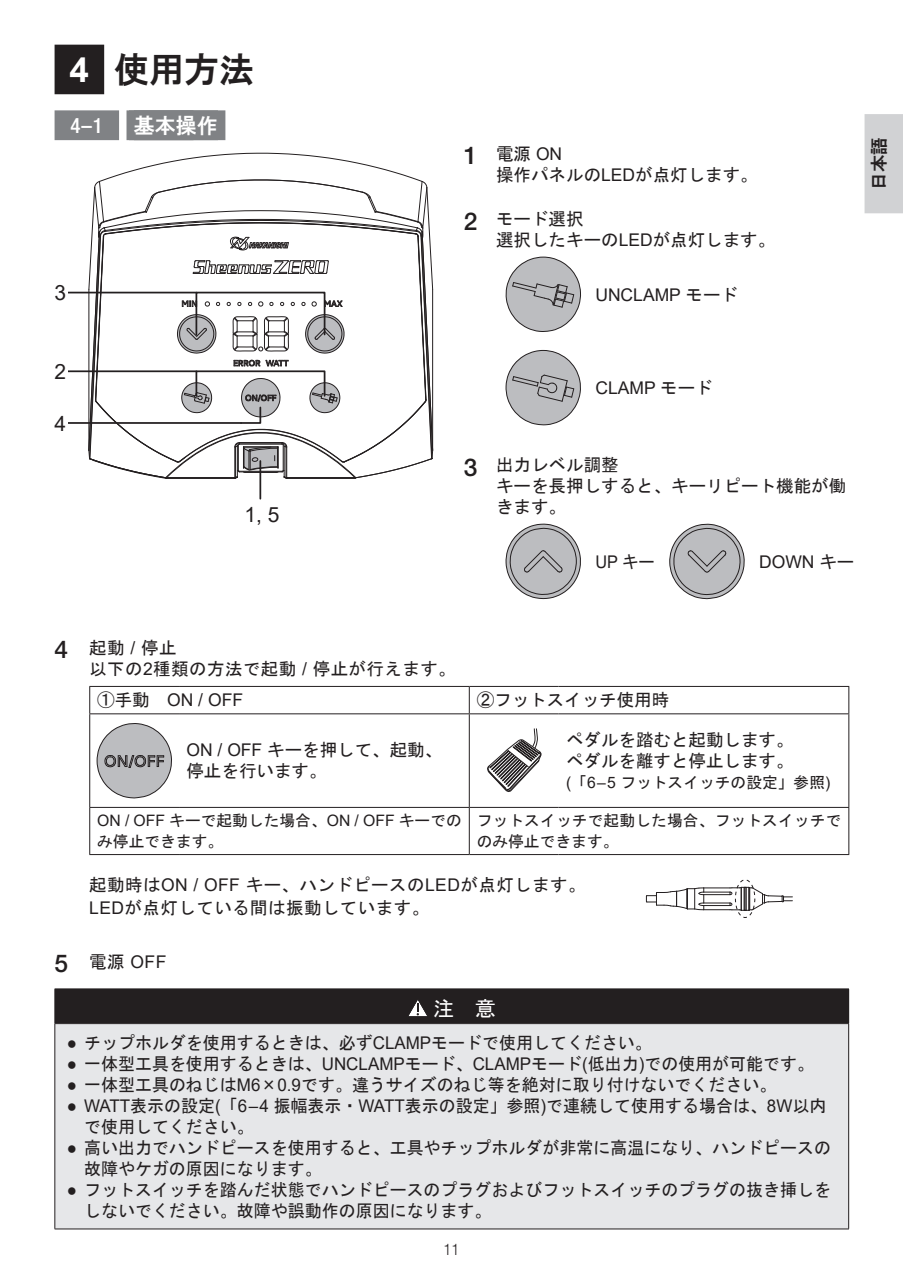
<style>
.page{position:relative;width:903px;height:1275px;background:#fff}
.page>*{position:absolute;margin:0;border:0;box-sizing:border-box;transform-origin:0 0}
.t1{font:35px "HG Gothic E";color:#231f20}
.t2{font:21px "Arial";color:#231f20}
.t3{font:21px "HG Gothic E";color:#fff}
.t4{font:500 condensed 21px "Helvetica Neue LT Pro";color:#fff}
.t5{font:21px "MS Gothic";color:#fff}
.t6{font:17.5px/21px "MS Gothic";color:#231f20}
.t7{font:17.5px/21px "MS Gothic";letter-spacing:.025em;color:#231f20}
.t8{font:17.5px "Arial";color:#231f20}
.t9{font:17.5px "Arial";color:#231f20;scale:.93 1}
.t10{font:17.5px "HG Gothic E";color:#231f20}
.t11{font:15.75px/21px "MS Gothic";color:#231f20}
.t12{font:300 condensed 15.75px "Helvetica Neue LT Pro";color:#231f20}
.s1{font-family:"Arial";font-weight:700;color:#fff}
.s2{font-family:"Helvetica Neue LT Pro";font-weight:500;font-size:24.5px}
.s3{font-family:"Arial"}
.s4{font-family:"MS Gothic"}
</style>
<div class="page">
<div style="left:864px;top:114px;width:39px;height:99px;background:#d1d2d4"></div>
<div style="left:55px;top:45px;width:50px;height:49px;background:#231f20"></div>
<div style="left:55px;top:110px;width:64px;height:30px;background:#808285"></div>
<div style="left:126px;top:110px;width:99px;height:30px;background:#808285"></div>
<hr style="left:68px;top:292px;width:128px;height:1px;background:#231f20">
<hr style="left:68px;top:370px;width:128px;height:2px;background:#231f20">
<svg style="left:88px;top:153px;width:346px;height:326px"></svg>
<hr style="left:259px;top:461px;width:2px;height:38px;background:#231f20">
<hr style="left:68px;top:422px;width:173px;height:2px;background:#231f20">
<svg style="left:505px;top:257px;width:76px;height:75px"></svg>
<svg style="left:506px;top:350px;width:75px;height:75px"></svg>
<svg style="left:506px;top:524px;width:75px;height:75px"></svg>
<svg style="left:669px;top:523px;width:76px;height:76px"></svg>
<hr style="left:89px;top:686px;width:90px;height:1px;background:#231f20">
<svg style="left:89px;top:687px;width:1px;height:26px"></svg>
<hr style="left:179px;top:686px;width:290px;height:1px;background:#231f20">
<hr style="left:469px;top:686px;width:90px;height:1px;background:#231f20">
<svg style="left:469px;top:687px;width:1px;height:26px"></svg>
<hr style="left:559px;top:686px;width:290px;height:1px;background:#231f20">
<svg style="left:848px;top:687px;width:1px;height:26px"></svg>
<hr style="left:89px;top:713px;width:90px;height:1px;background:#231f20">
<hr style="left:89px;top:714px;width:1px;height:93px;background:#231f20">
<hr style="left:179px;top:713px;width:290px;height:1px;background:#231f20">
<hr style="left:469px;top:713px;width:90px;height:1px;background:#231f20">
<hr style="left:469px;top:714px;width:1px;height:93px;background:#231f20">
<hr style="left:559px;top:713px;width:290px;height:1px;background:#231f20">
<hr style="left:848px;top:714px;width:1px;height:93px;background:#231f20">
<hr style="left:89px;top:807px;width:90px;height:1px;background:#231f20">
<hr style="left:89px;top:808px;width:1px;height:46px;background:#231f20">
<hr style="left:179px;top:807px;width:290px;height:1px;background:#231f20">
<hr style="left:469px;top:807px;width:90px;height:1px;background:#231f20">
<hr style="left:469px;top:808px;width:1px;height:46px;background:#231f20">
<hr style="left:559px;top:807px;width:290px;height:1px;background:#231f20">
<hr style="left:848px;top:808px;width:1px;height:46px;background:#231f20">
<hr style="left:89px;top:854px;width:90px;height:1px;background:#231f20">
<hr style="left:179px;top:854px;width:290px;height:1px;background:#231f20">
<hr style="left:469px;top:854px;width:90px;height:1px;background:#231f20">
<hr style="left:559px;top:854px;width:290px;height:1px;background:#231f20">
<svg style="left:97px;top:723px;width:75px;height:75px"></svg>
<svg style="left:487px;top:728px;width:55px;height:64px"></svg>
<div style="left:55px;top:989px;width:794px;height:35px;background:#231f20"></div>
<div style="left:55px;top:1024px;width:794px;height:205px;background:#e6e7e9"></div>
<hr style="left:55px;top:1024px;width:1px;height:205px;background:#231f20">
<hr style="left:848px;top:1024px;width:1px;height:205px;background:#231f20">
<hr style="left:55px;top:1229px;width:794px;height:1px;background:#231f20">
<svg style="left:408px;top:1000px;width:19px;height:17px"></svg>
<svg style="left:646px;top:887px;width:146px;height:24px"></svg>
<div style="left:735px;top:879px;width:20px;height:39px;border:1px dashed #231f20;border-radius:50%"></div>
<h1 class="t1" style="left:70px;top:51px;width:186px"><span class="s1">4</span> 使用方法</h1>
<p class="t4" style="left:71px;top:113px;width:34px">4–1</p>
<p class="t3" style="left:134px;top:115px;width:86px">基本操作</p>
<p class="t2" style="left:55px;top:279px;width:13px">3</p>
<p class="t2" style="left:55px;top:357px;width:13px">2</p>
<p class="t2" style="left:55px;top:409px;width:13px">4</p>
<p class="t2" style="left:245px;top:500px;width:37px">1, 5</p>
<p class="t6" style="left:496px;top:143px;width:263px;text-indent:-32px"><span class="s2">1</span> 電源 <span class="s3">ON<br></span>操作パネルの<span class="s3">LED</span>が点灯します。</p>
<p class="t6" style="left:496px;top:209px;width:281px;text-indent:-32px"><span class="s2">2</span> モード選択<br>選択したキーの<span class="s3">LED</span>が点灯します。</p>
<p class="t8" style="left:595px;top:282px;width:144px">UNCLAMP <span class="s4">モード</span></p>
<p class="t10" style="left:870px;top:190px;width:54px;rotate:-90deg">日本語</p>
<p class="t8" style="left:595px;top:376px;width:119px">CLAMP <span class="s4">モード</span></p>
<p class="t6" style="left:496px;top:455px;width:352px;text-indent:-32px"><span class="s2">3</span> 出力レベル調整<br>キーを長押しすると、キーリピート機能が働きます。</p>
<p class="t9" style="left:595px;top:549px;width:65px">UP <span class="s4">キー</span></p>
<p class="t8" style="left:759px;top:549px;width:97px">DOWN <span class="s4">キー</span></p>
<p class="t7" style="left:89px;top:637px;width:368px;text-indent:-35px"><span class="s2">4</span> 起動 <span class="s3">/</span> 停止<br>以下の<span class="s3">2</span>種類の方法で起動 <span class="s3">/</span> 停止が行えます。</p>
<p class="t8" style="left:97px;top:688px;width:147px"><span class="s4">①手動　</span>ON / OFF</p>
<p class="t6" style="left:477px;top:690px;width:194px">②フットスイッチ使用時</p>
<p class="t6" style="left:186px;top:740px;width:257px"><span class="s3">ON / OFF</span> キーを押して、起動、停止を行います。</p>
<p class="t6" style="left:566px;top:729px;width:229px">ペダルを踏むと起動します。ペダルを離すと停止します。</p>
<p class="t11" style="left:566px;top:772px;width:266px"><span class="s3">(</span>「<span class="s3">6 – 5</span> フットスイッチの設定」参照<span class="s3">)</span></p>
<p class="t11" style="left:97px;top:810px;width:366px"><span class="s3">ON / OFF</span> キーで起動した場合、<span class="s3">ON / OFF</span> キーでのみ停止できます。</p>
<p class="t11" style="left:477px;top:810px;width:366px">フットスイッチで起動した場合、フットスイッチでのみ停止できます。</p>
<p class="t7" style="left:89px;top:873px;width:498px;line-height:23.4px">起動時は<span class="s3">ON / OFF</span> キー、ハンドピースの<span class="s3">LED</span>が点灯します。<br><span class="s3">LED</span>が点灯している間は振動しています。</p>
<p class="t8" style="left:55px;top:949px;width:113px"><span class="s2">5</span> <span class="s4">電源</span> OFF</p>
<p class="t5" style="left:433px;top:998px;width:64px">注　意</p>
<p class="t6" style="left:67px;top:1032px;width:587px"><span class="s3">●</span> チップホルダを使用するときは、必ず<span class="s3">CLAMP</span>モードで使用してください。</p>
<p class="t6" style="left:67px;top:1053px;width:749px"><span class="s3">●</span> 一体型工具を使用するときは、<span class="s3">UNCLAMP</span>モード、<span class="s3">CLAMP</span>モード<span class="s3">(</span>低出力<span class="s3">)</span>での使用が可能です。</p>
<p class="t6" style="left:67px;top:1074px;width:711px"><span class="s3">●</span> 一体型工具のねじは<span class="s3">M6</span>×<span class="s3">0.9</span>です。違うサイズのねじ等を絶対に取り付けないでください。</p>
<p class="t6" style="left:84px;top:1095px;width:744px;text-indent:-17px"><span class="s3">● WATT</span>表示の設定<span class="s3">(</span>「<span class="s3">6–4</span> 振幅表示・<span class="s3">WATT</span>表示の設定」参照<span class="s3">)</span>で連続して使用する場合は、<span class="s3">8W</span>以内で使用してください。</p>
<p class="t6" style="left:84px;top:1137px;width:748px;text-indent:-17px"><span class="s3">●</span> 高い出力でハンドピースを使用すると、工具やチップホルダが非常に高温になり、ハンドピースの故障やケガの原因になります。</p>
<p class="t6" style="left:84px;top:1179px;width:748px;text-indent:-17px"><span class="s3">●</span> フットスイッチを踏んだ状態でハンドピースのプラグおよびフットスイッチのプラグの抜き挿しをしないでください。故障や誤動作の原因になります。</p>
<p class="t12" style="left:444px;top:1240px;width:17px">11</p>
</div>
